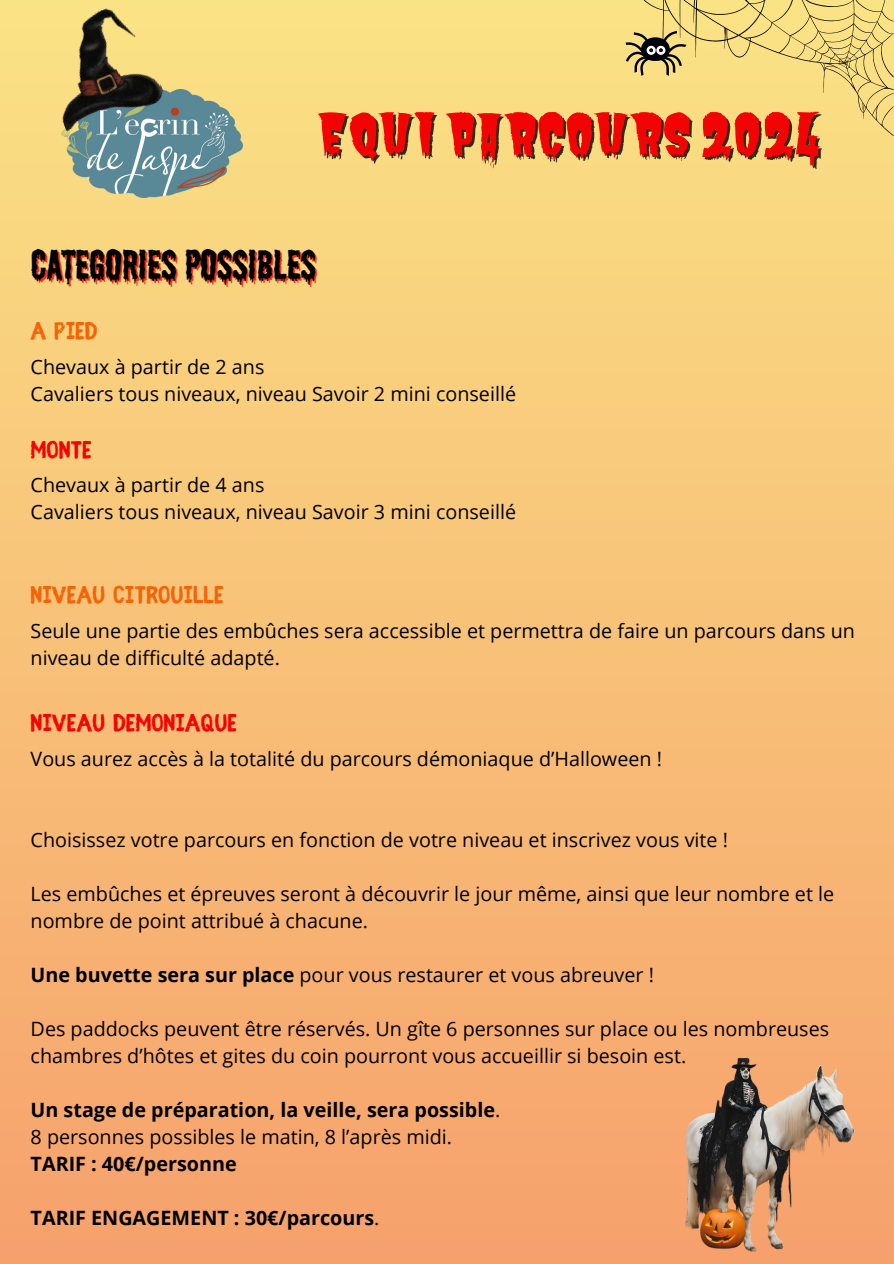
<style>
.page{position:relative;width:894px;height:1264px;background:#fff}
.page>*{position:absolute;margin:0;border:0;box-sizing:border-box;transform-origin:0 0}
.t1{font:55.95px "Butcherman Caps";color:#f30404}
.t2{font:41.4px "Shlop";color:#000}
.t3{font:700 27.3px "Fibre Vintage Full";color:#f36307}
.t4{font:700 27.3px "Fibre Vintage Full";color:#f30404}
.t5{font:19.8px/27px "Open Sans";color:#000}
.t6{font:700 19.8px "Open Sans";color:#000}
.s1{font-weight:700}
.s2{font-weight:400}
</style>
<div class="page">
<div style="left:0;top:0;width:893px;height:1263px;background:linear-gradient(to bottom,#fae385,#f6a06c)"></div>
<img style="left:666px;top:1043px;width:213px;height:213px">
<svg style="left:625px;top:0;width:267px;height:136px;background:#ead17c"></svg>
<img style="left:61px;top:89px;width:181px;height:108px">
<img style="left:31px;top:0;width:135px;height:136px">
<p class="t1" style="left:316px;top:101px;width:505px">EQUI PARCOURS 2024</p>
<p class="t2" style="left:31px;top:241px;width:287px">CATEGORIES POSSIBLES</p>
<p class="t3" style="left:31px;top:320px;width:68px">A PIED</p>
<p class="t5" style="left:31px;top:353px;width:235px">Chevaux à partir de 2 ans</p>
<p class="t5" style="left:31px;top:380px;width:487px">Cavaliers tous niveaux, niveau Savoir 2 mini conseillé</p>
<p class="t4" style="left:31px;top:438px;width:63px">MONTE</p>
<h1 class="t5" style="left:31px;top:471px;width:235px">Chevaux à partir de 4 ans</h1>
<h2 class="t5" style="left:31px;top:498px;width:487px">Cavaliers tous niveaux, niveau Savoir 3 mini conseillé</h2>
<p class="t3" style="left:31px;top:583px;width:194px">NIVEAU CITROUILLE</p>
<p class="t5" style="left:31px;top:616px;width:825px">Seule une partie des embûches sera accessible et permettra de faire un parcours dans un niveau de difficulté adapté.</p>
<p class="t4" style="left:31px;top:711px;width:208px">NIVEAU DEMONIAQUE</p>
<p class="t5" style="left:31px;top:744px;width:632px">Vous aurez accès à la totalité du parcours démoniaque d’Halloween !</p>
<p class="t5" style="left:31px;top:825px;width:698px">Choisissez votre parcours en fonction de votre niveau et inscrivez vous vite !</p>
<p class="t5" style="left:31px;top:879px;width:804px">Les embûches et épreuves seront à découvrir le jour même, ainsi que leur nombre et le nombre de point attribué à chacune.</p>
<p class="t5" style="left:31px;top:960px;width:624px"><span class="s1">Une buvette sera sur place</span> pour vous restaurer et vous abreuver !</p>
<p class="t5" style="left:31px;top:1014px;width:799px">Des paddocks peuvent être réservés. Un gîte 6 personnes sur place ou les nombreuses chambres d’hôtes et gites du coin pourront vous accueillir si besoin est.</p>
<p class="t6" style="left:31px;top:1095px;width:471px">Un stage de préparation, la veille, sera possible<span class="s2">.</span></p>
<p class="t5" style="left:31px;top:1122px;width:423px">8 personnes possibles le matin, 8 l’après midi.</p>
<p class="t6" style="left:31px;top:1149px;width:208px">TARIF : 40€/personne</p>
<p class="t6" style="left:31px;top:1203px;width:350px">TARIF ENGAGEMENT : 30€/parcours<span class="s2">.</span></p>
</div>
